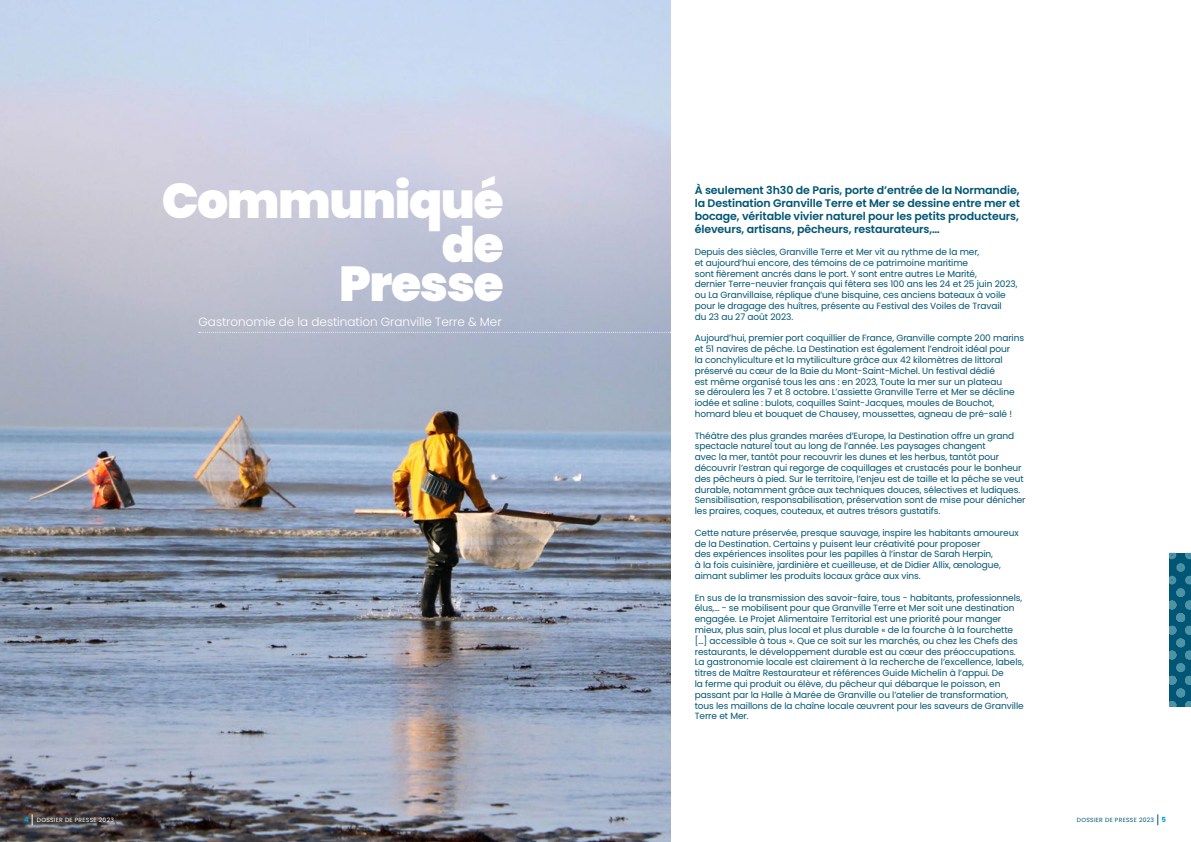
<style>
.page{position:relative;width:1191px;height:842px;background:#fff}
.page>*{position:absolute;margin:0;border:0;box-sizing:border-box;transform-origin:0 0}
.t1{font:900 49px/83.6px "Poppins";letter-spacing:-.03em;color:#fff;text-align:right}
.t2{font:300 12px "Poppins";letter-spacing:-.005em;color:#fff}
.t3{font:600 11px/13.2px "Poppins";letter-spacing:-.01em;color:#005674;text-align:justify}
.t4{font:9px/10.8px "Poppins";letter-spacing:-.01em;color:#005674}
.t5{font:6px "Poppins";letter-spacing:.05em;color:#005674}
.t6{font:6px "Poppins";letter-spacing:.05em;color:#fff}
.s1{font-weight:700;font-size:7px;color:#00a0de}
</style>
<div class="page">
<img style="left:0;top:0;width:670px;height:842px">
<svg style="left:1169px;top:553px;width:22px;height:153px;background:#186883"></svg>
<svg style="left:199px;top:332px;width:472px;height:1px"></svg>
<h1 class="t1" style="left:162px;top:159px;width:344px">Communiqué<br>Presse</h1>
<h1 class="t1" style="left:442px;top:204px;width:64px">de</h1>
<h2 class="t2" style="left:199px;top:315px;width:304px">Gastronomie de la destination Granville Terre &amp; Mer</h2>
<p class="t6" style="left:24px;top:816px;width:91px"><span class="s1">4</span> DOSSIER DE PRESSE 2023</p>
<p class="t3" style="left:694px;top:183px;width:327px">À seulement 3h30 de Paris, porte d’entrée de la Normandie, la Destination Granville Terre et Mer se dessine entre mer et bocage, véritable vivier naturel pour les petits producteurs, éleveurs, artisans, pêcheurs, restaurateurs,…</p>
<p class="t4" style="left:694px;top:246px;width:324px">Depuis des siècles, Granville Terre et Mer vit au rythme de la mer,<br>et aujourd’hui encore, des témoins de ce patrimoine maritime<br>sont fièrement ancrés dans le port. Y sont entre autres Le Marité,<br>dernier Terre-neuvier français qui fêtera ses 100 ans les 24 et 25 juin 2023, ou La Granvillaise, réplique d’une bisquine, ces anciens bateaux à voile pour le dragage des huîtres, présente au Festival des Voiles de Travail<br>du 23 au 27 août 2023.</p>
<p class="t4" style="left:694px;top:333px;width:331px">Aujourd’hui, premier port coquillier de France, Granville compte 200 marins et 51 navires de pêche. La Destination est également l’endroit idéal pour<br>la conchyliculture et la mytiliculture grâce aux 42 kilomètres de littoral préservé au cœur de la Baie du Mont-Saint-Michel. Un festival dédié<br>est même organisé tous les ans : en 2023, Toute la mer sur un plateau<br>se déroulera les 7 et 8 octobre. L’assiette Granville Terre et Mer se décline iodée et saline : bulots, coquilles Saint-Jacques, moules de Bouchot, homard bleu et bouquet de Chausey, moussettes, agneau de pré-salé !</p>
<p class="t4" style="left:694px;top:430px;width:332px">Théâtre des plus grandes marées d’Europe, la Destination offre un grand spectacle naturel tout au long de l’année. Les paysages changent<br>avec la mer, tantôt pour recouvrir les dunes et les herbus, tantôt pour découvrir l’estran qui regorge de coquillages et crustacés pour le bonheur des pêcheurs à pied. Sur le territoire, l’enjeu est de taille et la pêche se veut durable, notamment grâce aux techniques douces, sélectives et ludiques.<br>Sensibilisation, responsabilisation, préservation sont de mise pour dénicher les praires, coques, couteaux, et autres trésors gustatifs.</p>
<p class="t4" style="left:694px;top:527px;width:325px">Cette nature préservée, presque sauvage, inspire les habitants amoureux de la Destination. Certains y puisent leur créativité pour proposer<br>des expériences insolites pour les papilles à l’instar de Sarah Herpin,<br>à la fois cuisinière, jardinière et cueilleuse, et de Didier Allix, œnologue, aimant sublimer les produits locaux grâce aux vins.</p>
<p class="t4" style="left:694px;top:592px;width:331px">En sus de la transmission des savoir-faire, tous - habitants, professionnels, élus,… - se mobilisent pour que Granville Terre et Mer soit une destination engagée. Le Projet Alimentaire Territorial est une priorité pour manger mieux, plus sain, plus local et plus durable « de la fourche à la fourchette […] accessible à tous ». Que ce soit sur les marchés, ou chez les Chefs des restaurants, le développement durable est au cœur des préoccupations.<br>La gastronomie locale est clairement à la recherche de l’excellence, labels, titres de Maître Restaurateur et références Guide Michelin à l’appui. De<br>la ferme qui produit ou élève, du pêcheur qui débarque le poisson, en passant par la Halle à Marée de Granville ou l’atelier de transformation, tous les maillons de la chaîne locale œuvrent pour les saveurs de Granville Terre et Mer.</p>
<p class="t5" style="left:1077px;top:816px;width:91px">DOSSIER DE PRESSE 2023 <span class="s1">5</span></p>
</div>
